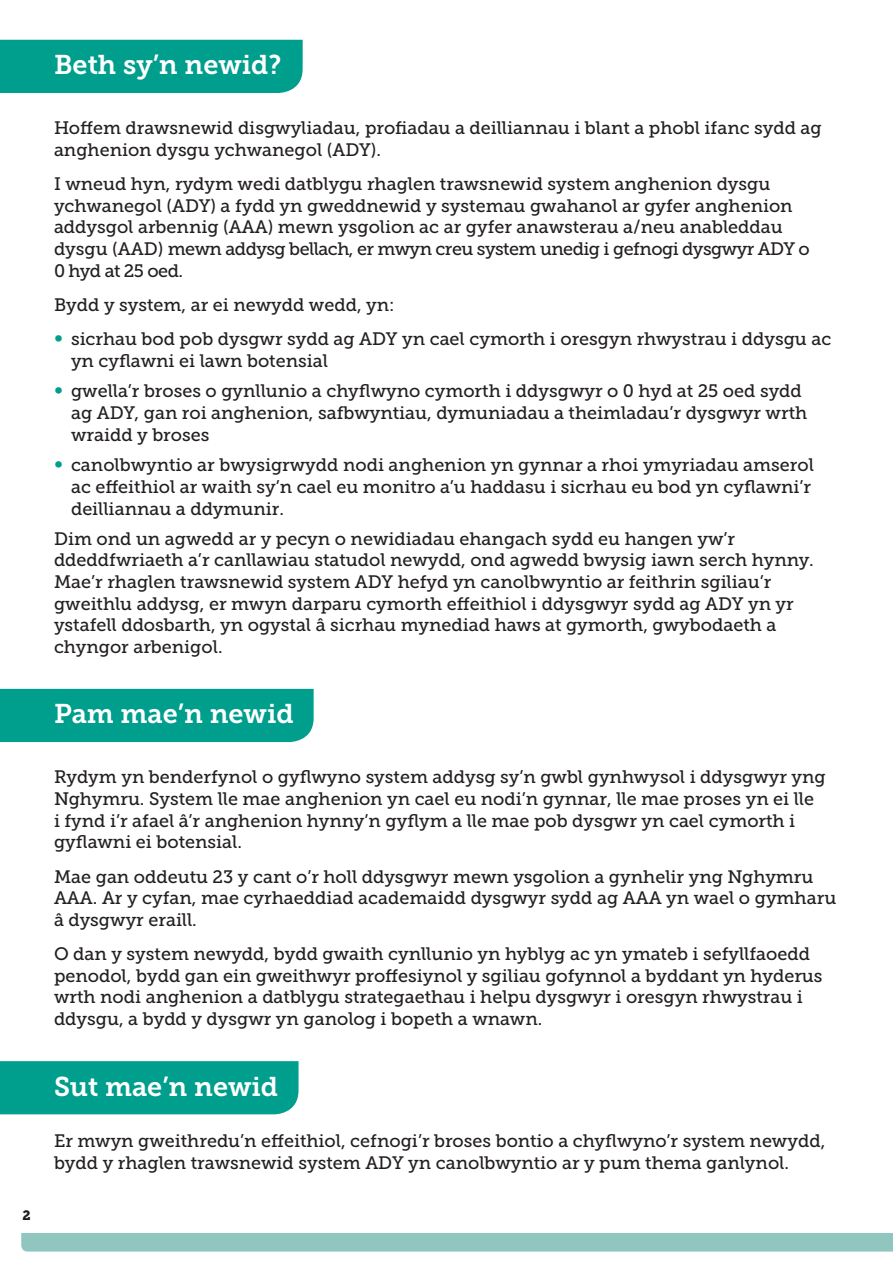
<style>
.page{position:relative;width:893px;height:1263px;background:#fff}
.page>*{position:absolute;margin:0;border:0;box-sizing:border-box;transform-origin:0 0}
.t1{font:27px "Museo Slab 700";color:#fff}
.t2{font:18px/21.6px "Museo Slab 500";color:#231f20}
.t3{font:13.5px "Museo Slab 900";color:#231f20}
.s1{font-family:"Helvetica";font-weight:300;color:#009e8c}
</style>
<div class="page">
<div style="left:0;top:689px;width:314px;height:53px;background:#009e8c"></div>
<div style="left:0;top:1061px;width:299px;height:53px;background:#009e8c"></div>
<div style="left:21px;top:1233px;width:872px;height:18px;background:#91c5bf"></div>
<div style="left:0;top:40px;width:303px;height:53px;background:#009e8c"></div>
<p class="t3" style="left:22px;top:1207px;width:10px">2</p>
<h1 class="t1" style="left:54px;top:50px;width:229px">Beth sy’n newid?</h1>
<p class="t2" style="left:54px;top:117px;width:769px">Hoffem drawsnewid disgwyliadau, profiadau a deilliannau i blant a phobl ifanc sydd ag anghenion dysgu ychwanegol (ADY).</p>
<p class="t2" style="left:54px;top:173px;width:757px">I wneud hyn, rydym wedi datblygu rhaglen trawsnewid system anghenion dysgu ychwanegol (ADY) a fydd yn gweddnewid y systemau gwahanol ar gyfer anghenion addysgol arbennig (AAA) mewn ysgolion ac ar gyfer anawsterau a/neu anableddau dysgu (AAD) mewn addysg bellach, er mwyn creu system unedig i gefnogi dysgwyr ADY o 0 hyd at 25 oed.</p>
<p class="t2" style="left:54px;top:294px;width:342px">Bydd y system, ar ei newydd wedd, yn:</p>
<p class="t2" style="left:71px;top:328px;width:762px;text-indent:-17px"><span class="s1">•</span> sicrhau bod pob dysgwr sydd ag ADY yn cael cymorth i oresgyn rhwystrau i ddysgu ac yn cyflawni ei lawn botensial</p>
<p class="t2" style="left:71px;top:380px;width:738px;text-indent:-17px"><span class="s1">•</span> gwella’r broses o gynllunio a chyflwyno cymorth i ddysgwyr o 0 hyd at 25 oed sydd ag ADY, gan roi anghenion, safbwyntiau, dymuniadau a theimladau’r dysgwyr wrth wraidd y broses</p>
<p class="t2" style="left:71px;top:454px;width:744px;text-indent:-17px"><span class="s1">•</span> canolbwyntio ar bwysigrwydd nodi anghenion yn gynnar a rhoi ymyriadau amserol ac effeithiol ar waith sy’n cael eu monitro a’u haddasu i sicrhau eu bod yn cyflawni’r deilliannau a ddymunir.</p>
<p class="t2" style="left:54px;top:528px;width:761px">Dim ond un agwedd ar y pecyn o newidiadau ehangach sydd eu hangen yw’r ddeddfwriaeth a’r canllawiau statudol newydd, ond agwedd bwysig iawn serch hynny.<br>Mae’r rhaglen trawsnewid system ADY hefyd yn canolbwyntio ar feithrin sgiliau’r gweithlu addysg, er mwyn darparu cymorth effeithiol i ddysgwyr sydd ag ADY yn yr ystafell ddosbarth, yn ogystal â sicrhau mynediad haws at gymorth, gwybodaeth a chyngor arbenigol.</p>
<h1 class="t1" style="left:54px;top:699px;width:241px">Pam mae’n newid</h1>
<p class="t2" style="left:54px;top:766px;width:773px">Rydym yn benderfynol o gyflwyno system addysg sy’n gwbl gynhwysol i ddysgwyr yng Nghymru. System lle mae anghenion yn cael eu nodi’n gynnar, lle mae proses yn ei lle<br>i fynd i’r afael â’r anghenion hynny’n gyflym a lle mae pob dysgwr yn cael cymorth i gyflawni ei botensial.</p>
<p class="t2" style="left:54px;top:866px;width:784px">Mae gan oddeutu 23 y cant o’r holl ddysgwyr mewn ysgolion a gynhelir yng Nghymru<br>AAA. Ar y cyfan, mae cyrhaeddiad academaidd dysgwyr sydd ag AAA yn wael o gymharu â dysgwyr eraill.</p>
<p class="t2" style="left:54px;top:943px;width:770px">O dan y system newydd, bydd gwaith cynllunio yn hyblyg ac yn ymateb i sefyllfaoedd penodol, bydd gan ein gweithwyr proffesiynol y sgiliau gofynnol a byddant yn hyderus wrth nodi anghenion a datblygu strategaethau i helpu dysgwyr i oresgyn rhwystrau i ddysgu, a bydd y dysgwr yn ganolog i bopeth a wnawn.</p>
<h1 class="t1" style="left:54px;top:1071px;width:226px">Sut mae’n newid</h1>
<p class="t2" style="left:54px;top:1130px;width:773px">Er mwyn gweithredu’n effeithiol, cefnogi’r broses bontio a chyflwyno’r system newydd, bydd y rhaglen trawsnewid system ADY yn canolbwyntio ar y pum thema ganlynol.</p>
</div>
